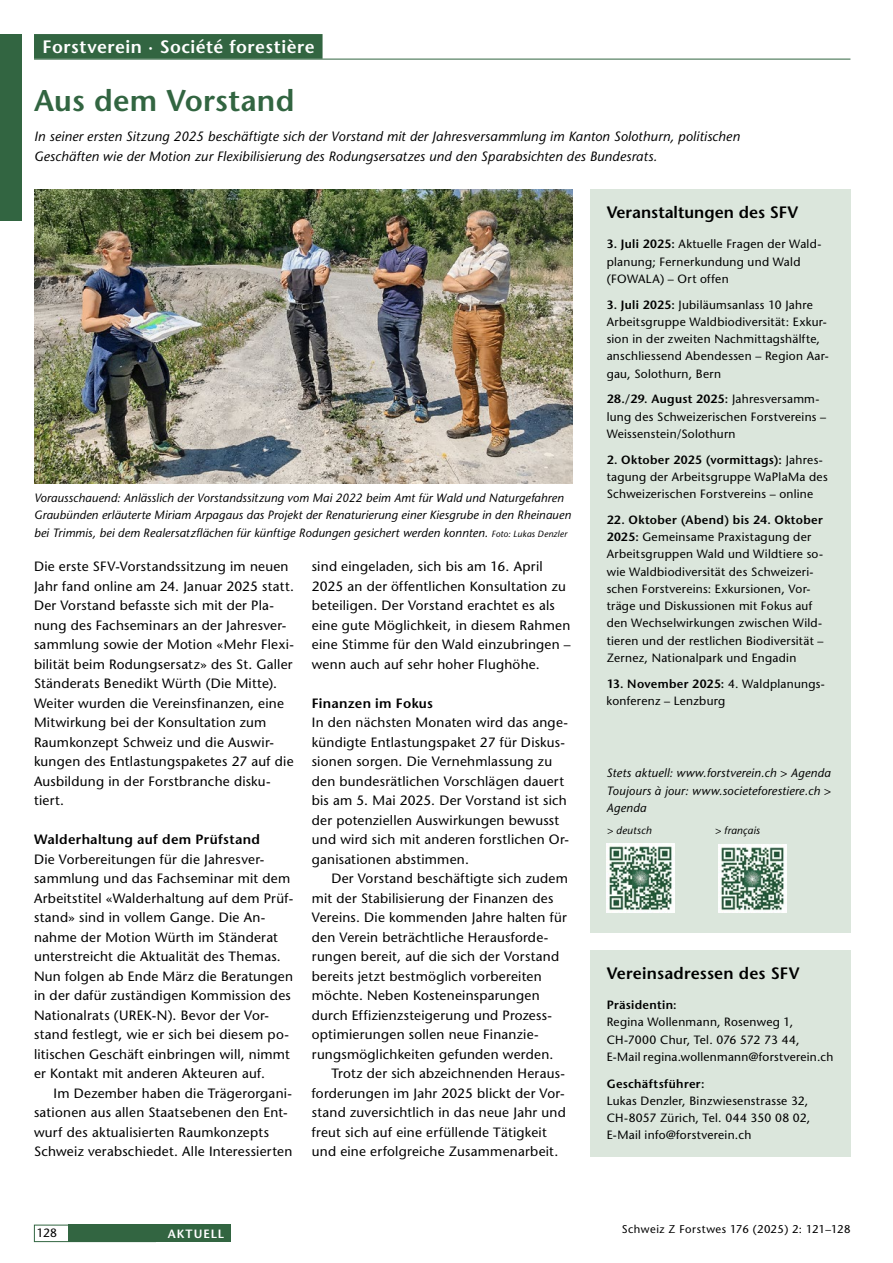
<style>
.page{position:relative;width:893px;height:1263px;background:#fff}
.page>*{position:absolute;margin:0;border:0;box-sizing:border-box;transform-origin:0 0}
.t1{font:600 30px "Stone Sans Std";letter-spacing:.01em;color:#326541}
.t2{font:600 18px "Stone Sans Std";letter-spacing:.03em;color:#fff}
.t3{font:600 16.5px "Stone Sans Std";color:#000}
.t4{font:500 13.5px/19.5px "Stone Sans Std";letter-spacing:.02em;color:#000}
.t5{font:italic 500 13.5px/19.5px "Stone Sans Std";letter-spacing:.015em;color:#000}
.t6{font:600 13.5px "Stone Sans Std";letter-spacing:.025em;color:#000}
.t7{font:500 12px/17.2px "Stone Sans Std";letter-spacing:.02em;color:#000}
.t8{font:italic 500 12px/17.2px "Stone Sans Std";letter-spacing:.015em;color:#000;text-align:justify}
.t9{font:600 12px "Stone Sans Std";letter-spacing:.025em;color:#000}
.t10{font:600 12px "Stone Sans Std";letter-spacing:.08em;color:#fff}
.t11{font:500 11.25px "Stone Sans Std";letter-spacing:.04em;color:#000}
.t12{font:italic 500 10.5px "Stone Sans Std";letter-spacing:.02em;color:#000}
.s1{font-size:9px}
.s2{font-weight:600}
</style>
<div class="page">
<div style="left:0;top:34px;width:21px;height:186px;background:#326541"></div>
<div style="left:34px;top:1225px;width:122px;height:17px;border:1px solid #326541"></div>
<div style="left:68px;top:1225px;width:162px;height:17px;background:#326541"></div>
<div style="left:34px;top:34px;width:289px;height:25px;background:#326541"></div>
<hr style="left:34px;top:59px;width:816px;height:1px;background:#326541">
<div style="left:590px;top:189px;width:260px;height:744px;background:#dbe6dc"></div>
<img style="left:607px;top:844px;width:68px;height:68px">
<img style="left:719px;top:844px;width:68px;height:68px">
<div style="left:590px;top:950px;width:260px;height:206px;background:#dbe6dc"></div>
<img style="left:34px;top:189px;width:539px;height:294px">
<h2 class="t2" style="left:43px;top:36px;width:274px">Forstverein · Société forestière</h2>
<h1 class="t1" style="left:34px;top:83px;width:262px">Aus dem Vorstand</h1>
<p class="t5" style="left:34px;top:127px;width:707px">In seiner ersten Sitzung 2025 beschäftigte sich der Vorstand mit der Jahresversammlung im Kanton Solothurn, politischen<br>Geschäften wie der Motion zur Flexibilisierung des Rodungsersatzes und den Sparabsichten des Bundesrats.</p>
<p class="t8" style="left:34px;top:489px;width:538px;text-align:left">Vorausschauend: Anlässlich der Vorstandssitzung vom Mai 2022 beim Amt für Wald und Naturgefahren<br>Graubünden erläuterte Miriam Arpagaus das Projekt der Renaturierung einer Kiesgrube in den Rheinauen bei Trimmis, bei dem Realersatzflächen für künftige Rodungen gesichert werden konnten. <span class="s1">Foto: Lukas Denzler</span></p>
<p class="t4" style="left:34px;top:557px;width:262px">Die erste SFV-Vorstandssitzung im neuen Jahr fand online am 24. Januar 2025 statt.<br>Der Vorstand befasste sich mit der Pla&shy;nung des Fachseminars an der Jahresver&shy;sammlung sowie der Motion «Mehr Flexi&shy;bilität beim Rodungsersatz» des St. Galler Ständerats Benedikt Würth (Die Mitte).<br>Weiter wurden die Vereinsfinanzen, eine Mitwirkung bei der Konsultation zum Raumkonzept Schweiz und die Auswir&shy;kungen des Entlastungspaketes 27 auf die Ausbildung in der Forstbranche disku&shy;tiert.</p>
<p class="t6" style="left:34px;top:831px;width:227px">Walderhaltung auf dem Prüfstand</p>
<p class="t4" style="left:34px;top:849px;width:261px">Die Vorbereitungen für die Jahresver&shy;sammlung und das Fachseminar mit dem Arbeitstitel «Walderhaltung auf dem Prüf&shy;stand» sind in vollem Gange. Die An&shy;nahme der Motion Würth im Ständerat unterstreicht die Aktualität des Themas.<br>Nun folgen ab Ende März die Beratungen in der dafür zuständigen Kommission des Nationalrats (UREK-N). Bevor der Vor&shy;stand festlegt, wie er sich bei diesem po&shy;litischen Geschäft einbringen will, nimmt er Kontakt mit anderen Akteuren auf.</p>
<p class="t4" style="left:34px;top:1083px;width:260px;text-indent:19px">Im Dezember haben die Trägerorgani&shy;sationen aus allen Staatsebenen den Ent&shy;wurf des aktualisierten Raumkonzepts Schweiz verabschiedet. Alle Interessierten</p>
<p class="t4" style="left:312px;top:557px;width:260px">sind eingeladen, sich bis am 16. April 2025 an der öffentlichen Konsultation zu beteiligen. Der Vorstand erachtet es als eine gute Möglichkeit, in diesem Rahmen eine Stimme für den Wald einzubringen – wenn auch auf sehr hoher Flughöhe.</p>
<p class="t6" style="left:312px;top:695px;width:123px">Finanzen im Fokus</p>
<p class="t4" style="left:312px;top:713px;width:259px">In den nächsten Monaten wird das ange&shy;kündigte Entlastungspaket 27 für Diskus&shy;sionen sorgen. Die Vernehmlassung zu den bundesrätlichen Vorschlägen dauert bis am 5. Mai 2025. Der Vorstand ist sich der potenziellen Auswirkungen bewusst und wird sich mit anderen forstlichen Or&shy;ganisationen abstimmen.</p>
<p class="t4" style="left:312px;top:869px;width:258px;text-indent:19px">Der Vorstand beschäftigte sich zudem mit der Stabilisierung der Finanzen des Vereins. Die kommenden Jahre halten für den Verein beträchtliche Herausforde&shy;rungen bereit, auf die sich der Vorstand bereits jetzt bestmöglich vorbereiten möchte. Neben Kosteneinsparungen durch Effizienzsteigerung und Prozess&shy;optimierungen sollen neue Finanzie&shy;rungsmöglichkeiten gefunden werden.</p>
<p class="t4" style="left:312px;top:1064px;width:255px;text-indent:19px">Trotz der sich abzeichnenden Heraus&shy;forderungen im Jahr 2025 blickt der Vor&shy;stand zuversichtlich in das neue Jahr und freut sich auf eine erfüllende Tätigkeit und eine erfolgreiche Zusammenarbeit.</p>
<p class="t7" style="left:37px;top:1224px;width:22px">128</p>
<p class="t10" style="left:168px;top:1226px;width:58px">AKTUELL</p>
<p class="t3" style="left:607px;top:203px;width:193px">Veranstaltungen des SFV</p>
<p class="t7" style="left:607px;top:236px;width:216px"><span class="s2">3. Juli 2025:</span> Aktuelle Fragen der Wald&shy;planung; Fernerkundung und Wald (FOWALA) – Ort offen</p>
<p class="t7" style="left:607px;top:296px;width:224px"><span class="s2">3. Juli 2025:</span> Jubiläumsanlass 10 Jahre Arbeitsgruppe Waldbiodiversität: Exkur&shy;sion in der zweiten Nachmittagshälfte, anschliessend Abendessen – Region Aar&shy;gau, Solothurn, Bern</p>
<p class="t7" style="left:607px;top:391px;width:221px"><span class="s2">28./29. August 2025:</span> Jahresversamm&shy;lung des Schweizerischen Forstvereins –<br>Weissenstein/Solothurn</p>
<p class="t7" style="left:607px;top:451px;width:223px"><span class="s2">2. Oktober 2025 (vormittags):</span> Jahres&shy;tagung der Arbeitsgruppe WaPlaMa des<br>Schweizerischen Forstvereins – online</p>
<p class="t7" style="left:607px;top:511px;width:218px"><span class="s2">22. Oktober (Abend) bis 24. Oktober 2025:</span> Gemeinsame Praxistagung der Arbeitsgruppen Wald und Wildtiere so&shy;wie Waldbiodiversität des Schweizeri&shy;schen Forstvereins: Exkursionen, Vor&shy;träge und Diskussionen mit Fokus auf den Wechselwirkungen zwischen Wild&shy;tieren und der restlichen Biodiversität – Zernez, Nationalpark und Engadin</p>
<p class="t7" style="left:607px;top:675px;width:220px"><span class="s2">13. November 2025:</span> 4. Waldplanungs&shy;konferenz – Lenzburg</p>
<p class="t8" style="left:607px;top:764px;width:226px">Stets aktuell: www.forstverein.ch &gt; Agenda Toujours à jour: www.societeforestiere.ch &gt; Agenda</p>
<p class="t12" style="left:607px;top:824px;width:46px">&gt; deutsch</p>
<p class="t12" style="left:715px;top:824px;width:47px">&gt; français</p>
<p class="t3" style="left:607px;top:963px;width:194px">Vereinsadressen des SFV</p>
<p class="t9" style="left:607px;top:998px;width:72px">Präsidentin:</p>
<p class="t7" style="left:607px;top:1013px;width:228px">Regina Wollenmann, Rosenweg 1,<br>CH-7000 Chur, Tel. 076 572 73 44,<br>E-Mail regina.wollenmann@forstverein.ch</p>
<p class="t9" style="left:607px;top:1076px;width:99px">Geschäftsführer:</p>
<p class="t7" style="left:607px;top:1092px;width:205px">Lukas Denzler, Binzwiesenstrasse 32,<br>CH-8057 Zürich, Tel. 044 350 08 02,<br>E-Mail info@forstverein.ch</p>
<p class="t11" style="left:622px;top:1222px;width:230px">Schweiz Z Forstwes 176 (2025) 2: 121–128</p>
</div>
